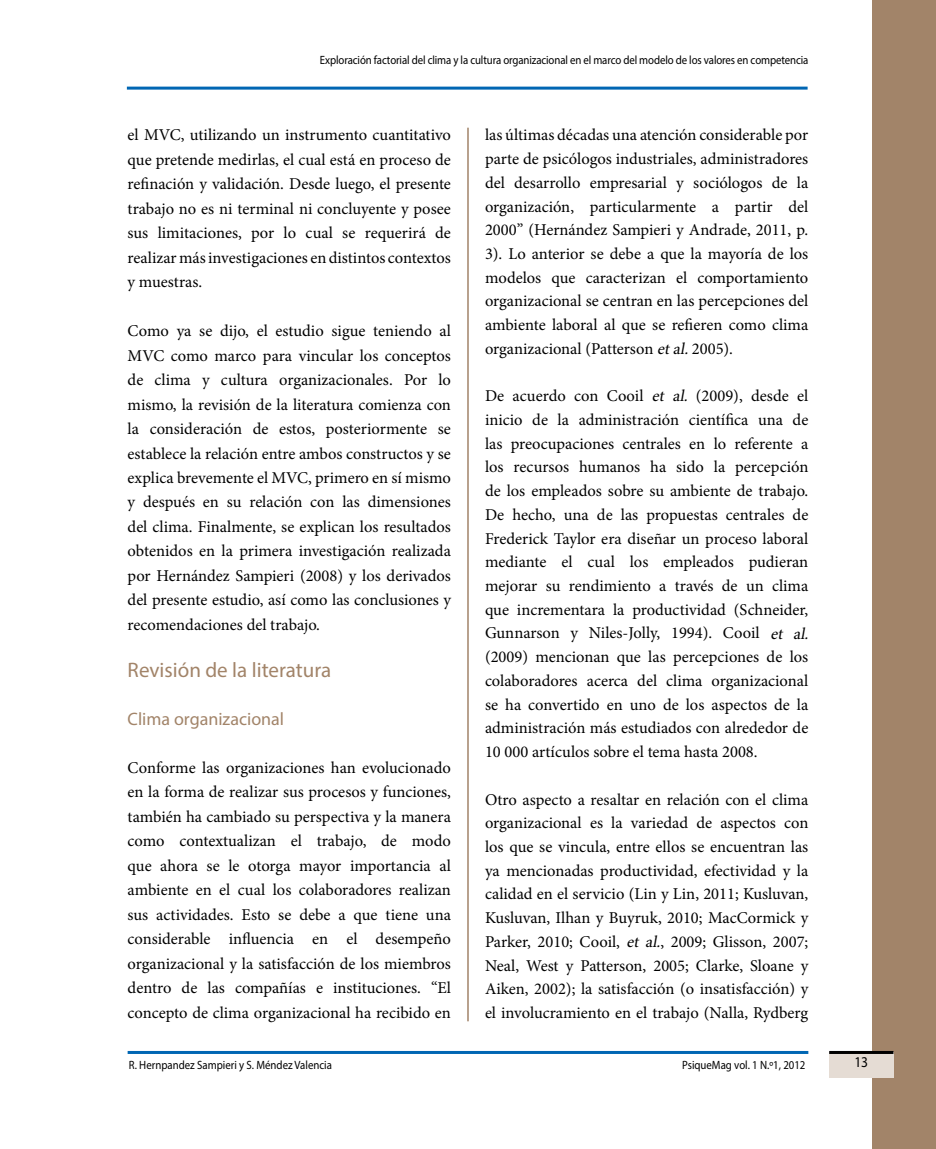
<style>
.page{position:relative;width:936px;height:1149px;background:#fff}
.page>*{position:absolute;margin:0;border:0;box-sizing:border-box;transform-origin:0 0}
.t1{font:21px "Myriad Pro";color:#a28469}
.t2{font:18px "Myriad Pro";color:#a28469}
.t3{font:16.5px/23.7px "Minion Pro";color:#000;text-align:justify}
.t4{font:15px "Myriad Pro";color:#000;scale:.9 1}
.t5{font:12px "Myriad Pro";letter-spacing:-.01em;color:#000;scale:.9 1}
.s1{font-style:italic}
</style>
<div class="page">
<div style="left:871px;top:0;width:64px;height:1148px;background:#a28469"></div>
<hr style="left:128px;top:1050px;width:680px;height:3px;background:#0066b3">
<hr style="left:127px;top:87px;width:680px;height:3px;background:#0066b3">
<div style="left:829px;top:1052px;width:64px;height:25px;background:#e5dcd4"></div>
<hr style="left:829px;top:1050px;width:64px;height:3px;background:#000">
<hr style="left:467px;top:128px;width:1px;height:892px;background:#a28469">
<p class="t5" style="left:320px;top:53px;width:544px">Exploración factorial del clima y la cultura organizacional en el marco del modelo de los valores en competencia</p>
<p class="t3" style="left:128px;top:123px;width:325px;line-height:24.5px">el MVC, utilizando un instrumento cuantitativo que pretende medirlas, el cual está en proceso de refinación y validación. Desde luego, el presente trabajo no es ni terminal ni concluyente y posee sus limitaciones, por lo cual se requerirá de realizar más investigaciones en distintos contextos y muestras.</p>
<p class="t3" style="left:128px;top:318px;width:325px;line-height:24.5px">Como ya se dijo, el estudio sigue teniendo al MVC como marco para vincular los conceptos de clima y cultura organizacionales. Por lo mismo, la revisión de la literatura comienza con la consideración de estos, posteriormente se establece la relación entre ambos constructos y se explica brevemente el MVC, primero en sí mismo y después en su relación con las dimensiones del clima. Finalmente, se explican los resultados obtenidos en la primera investigación realizada por Hernández Sampieri (2008) y los derivados del presente estudio, así como las conclusiones y recomendaciones del trabajo.</p>
<p class="t1" style="left:128px;top:657px;width:205px">Revisión de la literatura</p>
<p class="t2" style="left:128px;top:707px;width:158px">Clima organizacional</p>
<p class="t3" style="left:128px;top:755px;width:325px;line-height:24.5px">Conforme las organizaciones han evolucionado en la forma de realizar sus procesos y funciones, también ha cambiado su perspectiva y la manera como contextualizan el trabajo, de modo que ahora se le otorga mayor importancia al ambiente en el cual los colaboradores realizan sus actividades. Esto se debe a que tiene una considerable influencia en el desempeño organizacional y la satisfacción de los miembros dentro de las compañías e instituciones. “El concepto de clima organizacional ha recibido en</p>
<p class="t3" style="left:485px;top:123px;width:325px">las últimas décadas una atención considerable por parte de psicólogos industriales, administradores del desarrollo empresarial y sociólogos de la organización, particularmente a partir del 2000” (Hernández Sampieri y Andrade, 2011, p.<br>3). Lo anterior se debe a que la mayoría de los modelos que caracterizan el comportamiento organizacional se centran en las percepciones del ambiente laboral al que se refieren como clima organizacional (Patterson <span class="s1">etal.</span>2005).</p>
<p class="t3" style="left:485px;top:384px;width:329px;text-align:left">De acuerdo con Cooil <span class="s1">et al.</span> (2009), desde el inicio de la administración científica una de las preocupaciones centrales en lo referente a los recursos humanos ha sido la percepción de los empleados sobre su ambiente de trabajo.<br>De hecho, una de las propuestas centrales de Frederick Taylor era diseñar un proceso laboral mediante el cual los empleados pudieran mejorar su rendimiento a través de un clima que incrementara la productividad (Schneider, Gunnarson y Niles-Jolly, 1994). Cooil <span class="s1">et al. </span>(2009) mencionan que las percepciones de los colaboradores acerca del clima organizacional se ha convertido en uno de los aspectos de la administración más estudiados con alrededor de 10 000 artículos sobre el tema hasta 2008.</p>
<p class="t3" style="left:485px;top:787px;width:325px">Otro aspecto a resaltar en relación con el clima organizacional es la variedad de aspectos con los que se vincula, entre ellos se encuentran las ya mencionadas productividad, efectividad y la calidad en el servicio (Lin y Lin, 2011; Kusluvan, Kusluvan, Ilhan y Buyruk, 2010; MacCormick y Parker, 2010; Cooil, <span class="s1">et al.</span>, 2009; Glisson, 2007; Neal, West y Patterson, 2005; Clarke, Sloane y Aiken, 2002); la satisfacción (o insatisfacción) y el involucramiento en el trabajo (Nalla, Rydberg</p>
<p class="t5" style="left:129px;top:1057px;width:227px">R. Hernpandez Sampieri y S. Méndez Valencia</p>
<p class="t5" style="left:682px;top:1057px;width:138px">PsiqueMag vol. 1 N.º1, 2012</p>
<p class="t4" style="left:854px;top:1052px;width:17px">13</p>
</div>
